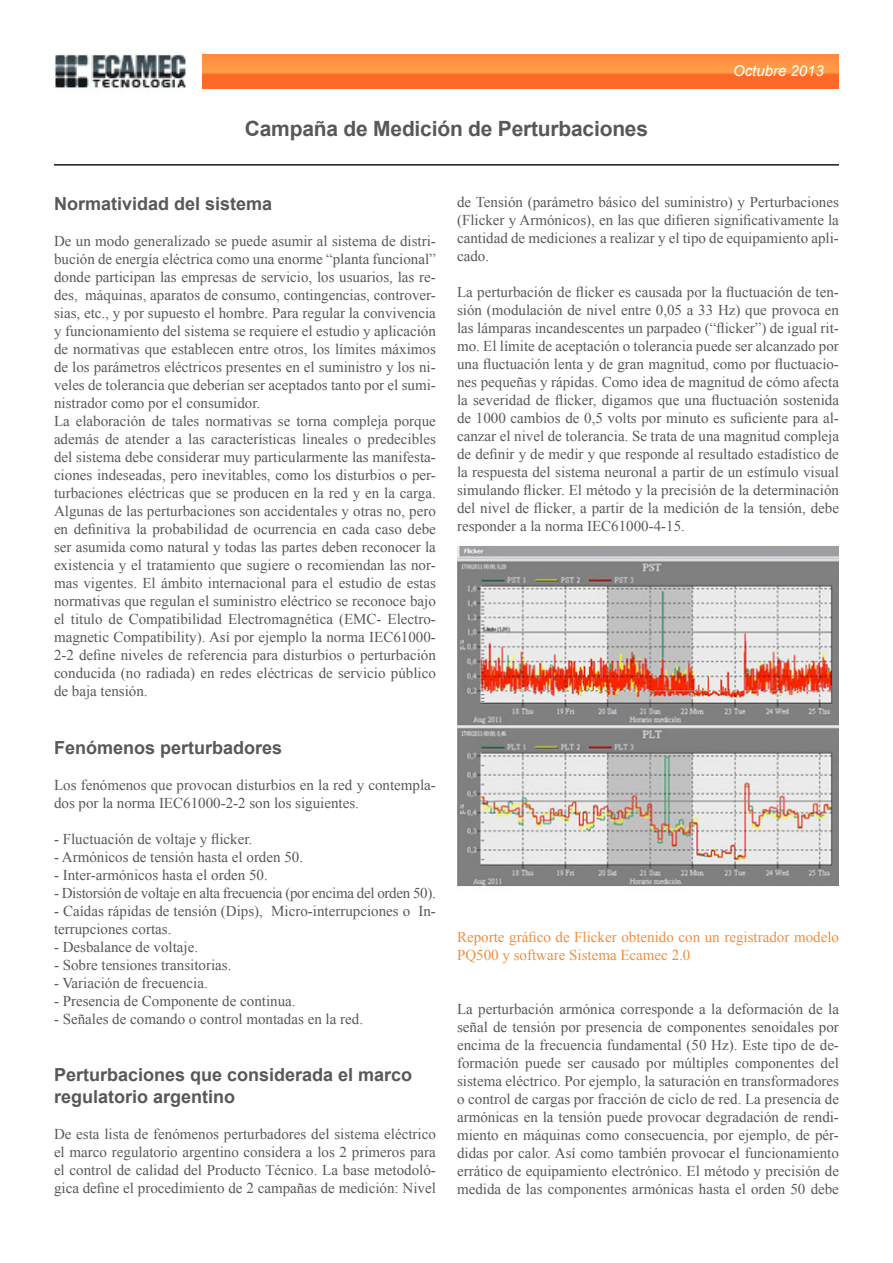
<style>
.page{position:relative;width:893px;height:1263px;background:#fff}
.page>*{position:absolute;margin:0;border:0;box-sizing:border-box;transform-origin:0 0}
.t1{font:700 21px "Arial";letter-spacing:-.01em;color:#58585a}
.SUBTI{font:700 18px/21.6px "Arial";color:#58585a}
.text{font:15px/18px "Times New Roman";color:#58585a;text-align:justify}
.FIGURAS{font:15px/18px "Times New Roman";color:#f18e3e}
.text-2{font:15px "Times New Roman";letter-spacing:-.02em;color:#58585a}
.t2{font:italic 15px "Arial";color:#fff}
</style>
<div class="page">
<img style="left:54px;top:54px;width:150px;height:36px">
<img style="left:203px;top:54px;width:636px;height:34px">
<hr style="left:54px;top:164px;width:785px;height:2px;background:#1a171c">
<img style="left:457px;top:545px;width:382px;height:342px">
<p class="t1" style="left:245px;top:115px;width:405px">Campaña de Medición de Perturbaciones</p>
<p class="t2" style="left:733px;top:61px;width:92px">Octubre 2013</p>
<p class="SUBTI" style="left:54px;top:194px;width:220px">Normatividad del sistema</p>
<p class="text" style="left:54px;top:232px;width:383px">De un modo generalizado se puede asumir al sistema de distri&shy;bución de energía eléctrica como una enorme “planta funcional” donde participan las empresas de servicio, los usuarios, las re&shy;des, máquinas, aparatos de consumo, contingencias, controver&shy;sias, etc., y por supuesto el hombre. Para regular la convivencia y funcionamiento del sistema se requiere el estudio y aplicación de normativas que establecen entre otros, los límites máximos de los parámetros eléctricos presentes en el suministro y los ni&shy;veles de tolerancia que deberían ser aceptados tanto por el sumi&shy;nistrador como por el consumidor.</p>
<p class="text" style="left:54px;top:412px;width:383px">La elaboración de tales normativas se torna compleja porque además de atender a las características lineales o predecibles del sistema debe considerar muy particularmente las manifesta&shy;ciones indeseadas, pero inevitables, como los disturbios o per&shy;turbaciones eléctricas que se producen en la red y en la carga.<br>Algunas de las perturbaciones son accidentales y otras no, pero en definitiva la probabilidad de ocurrencia en cada caso debe ser asumida como natural y todas las partes deben reconocer la existencia y el tratamiento que sugiere o recomiendan las nor&shy;mas vigentes. El ámbito internacional para el estudio de estas normativas que regulan el suministro eléctrico se reconoce bajo el titulo de Compatibilidad Electromagnética (EMC- Electro&shy;magnetic Compatibility). Así por ejemplo la norma IEC61000- 2-2 define niveles de referencia para disturbios o perturbación conducida (no radiada) en redes eléctricas de servicio público de baja tensión.</p>
<p class="SUBTI" style="left:54px;top:737px;width:230px">Fenómenos perturbadores</p>
<p class="text" style="left:54px;top:775px;width:383px">Los fenómenos que provocan disturbios en la red y contempla&shy;dos por la norma IEC61000-2-2 son los siguientes.</p>
<p class="text" style="left:54px;top:829px;width:200px">- Fluctuación de voltaje y flicker.</p>
<p class="text" style="left:54px;top:847px;width:251px">- Armónicos de tensión hasta el orden 50.</p>
<p class="text" style="left:54px;top:865px;width:215px">- Inter-armónicos hasta el orden 50.</p>
<p class="text-2" style="left:54px;top:883px;width:383px">- Distorsión de voltaje en alta frecuencia (por encima del orden 50).</p>
<p class="text" style="left:54px;top:901px;width:383px">- Caídas rápidas de tensión (Dips), Micro-interrupciones o In&shy;terrupciones cortas.</p>
<p class="text" style="left:54px;top:937px;width:146px">- Desbalance de voltaje.</p>
<p class="text" style="left:54px;top:955px;width:179px">- Sobre tensiones transitorias.</p>
<p class="text" style="left:54px;top:973px;width:155px">- Variación de frecuencia.</p>
<p class="text" style="left:54px;top:991px;width:243px">- Presencia de Componente de continua.</p>
<p class="text" style="left:54px;top:1009px;width:311px">- Señales de comando o control montadas en la red.</p>
<p class="SUBTI" style="left:54px;top:1065px;width:360px">Perturbaciones que considerada el marco regulatorio argentino</p>
<p class="text" style="left:54px;top:1125px;width:383px">De esta lista de fenómenos perturbadores del sistema eléctrico el marco regulatorio argentino considera a los 2 primeros para el control de calidad del Producto Técnico. La base metodoló&shy;gica define el procedimiento de 2 campañas de medición: Nivel</p>
<p class="text" style="left:457px;top:193px;width:383px">de Tensión (parámetro básico del suministro) y Perturbaciones (Flicker y Armónicos), en las que difieren significativamente la cantidad de mediciones a realizar y el tipo de equipamiento apli&shy;cado.</p>
<p class="text" style="left:457px;top:283px;width:383px">La perturbación de flicker es causada por la fluctuación de ten&shy;sión (modulación de nivel entre 0,05 a 33 Hz) que provoca en las lámparas incandescentes un parpadeo (“flicker”) de igual rit&shy;mo. El límite de aceptación o tolerancia puede ser alcanzado por una fluctuación lenta y de gran magnitud, como por fluctuacio&shy;nes pequeñas y rápidas. Como idea de magnitud de cómo afecta la severidad de flicker, digamos que una fluctuación sostenida de 1000 cambios de 0,5 volts por minuto es suficiente para al&shy;canzar el nivel de tolerancia. Se trata de una magnitud compleja de definir y de medir y que responde al resultado estadístico de la respuesta del sistema neuronal a partir de un estímulo visual simulando flicker. El método y la precisión de la determinación del nivel de flicker, a partir de la medición de la tensión, debe responder a la norma IEC61000-4-15.</p>
<p class="FIGURAS" style="left:457px;top:927px;width:383px">Reporte gráfico de Flicker obtenido con un registrador modelo<br>PQ500 y software Sistema Ecamec 2.0</p>
<p class="text" style="left:457px;top:999px;width:383px">La perturbación armónica corresponde a la deformación de la señal de tensión por presencia de componentes senoidales por encima de la frecuencia fundamental (50 Hz). Este tipo de de&shy;formación puede ser causado por múltiples componentes del sistema eléctrico. Por ejemplo, la saturación en transformadores o control de cargas por fracción de ciclo de red. La presencia de armónicas en la tensión puede provocar degradación de rendi&shy;miento en máquinas como consecuencia, por ejemplo, de pér&shy;didas por calor. Así como también provocar el funcionamiento errático de equipamiento electrónico. El método y precisión de medida de las componentes armónicas hasta el orden 50 debe</p>
</div>
